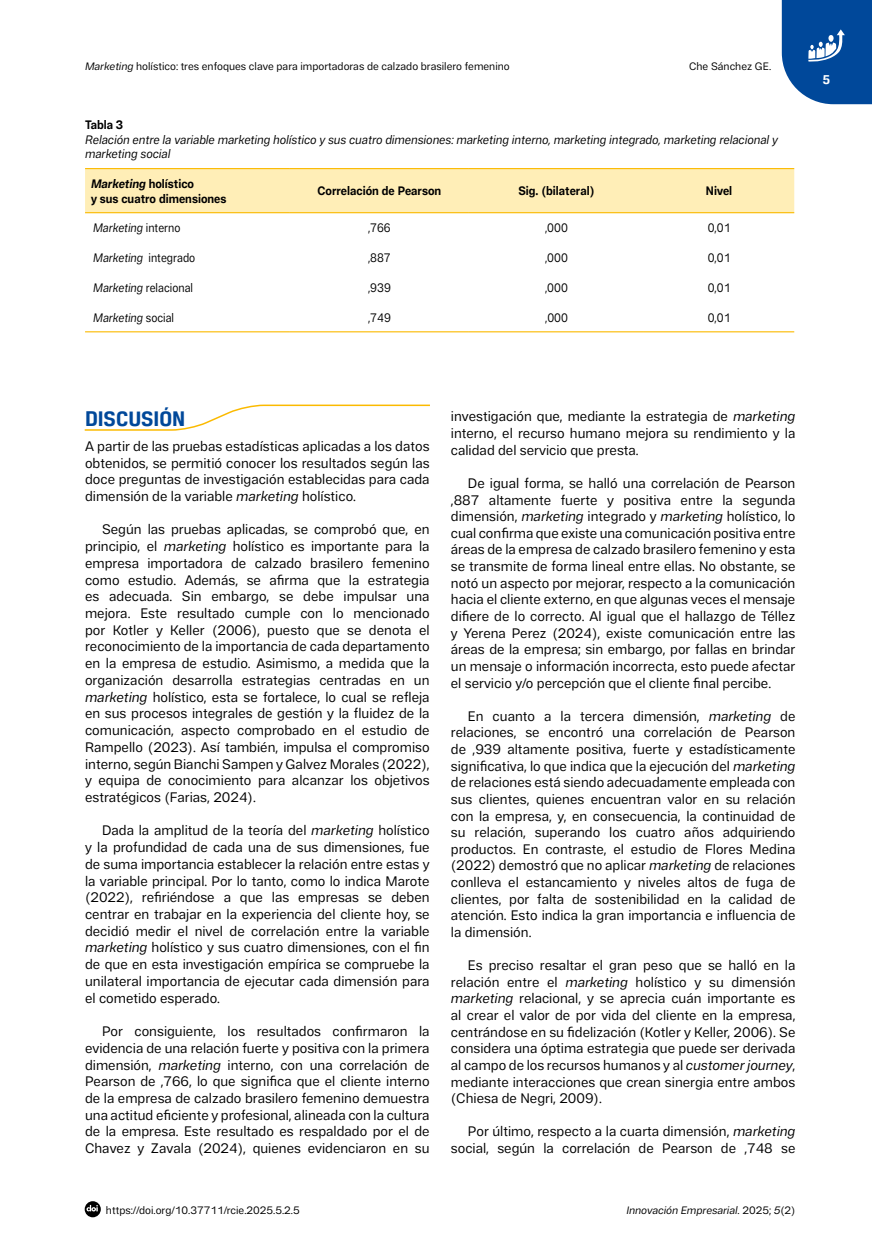
<style>
.page{position:relative;width:872px;height:1255px;background:#fff}
.page>*{position:absolute;margin:0;border:0;box-sizing:border-box;transform-origin:0 0}
.t1{font:700 22.5px "Breuer Text";letter-spacing:-.005em;color:#00489a}
.t2{font:13.5px/16.6px "Cabrion";color:#000;text-align:justify}
.t3{font:700 13.5px "Breuer Text";color:#fff}
.t4{font:italic 12px/13.5px "Cabrion";color:#000;scale:.95 1}
.t5{font:700 12px/15.6px "Cabrion";color:#000;scale:.95 1}
.t6{font:12px "Cabrion";color:#000;scale:.9 1}
.t7{font:italic 12px "Cabrion";color:#000;scale:.9 1}
.t8{font:10.5px "Cabrion";color:#000}
.t9{font:italic 10.5px "Cabrion";color:#000}
.s1{font-style:italic}
.s2{font-style:normal}
</style>
<div class="page">
<svg style="left:782px;top:0;width:90px;height:104px;background:#1a5ba4"></svg>
<svg style="left:85px;top:1201px;width:16px;height:16px"></svg>
<div style="left:85px;top:169px;width:709px;height:43px;background:#ffeeb7"></div>
<hr style="left:85px;top:331px;width:205px;height:1px;background:#fbba00">
<hr style="left:290px;top:331px;width:179px;height:1px;background:#fbba00">
<hr style="left:469px;top:331px;width:175px;height:1px;background:#fbba00">
<hr style="left:644px;top:331px;width:150px;height:1px;background:#fbba00">
<hr style="left:85px;top:168px;width:205px;height:1px;background:#fbba00">
<hr style="left:290px;top:168px;width:179px;height:1px;background:#fbba00">
<hr style="left:469px;top:168px;width:175px;height:1px;background:#fbba00">
<hr style="left:644px;top:168px;width:150px;height:1px;background:#fbba00">
<hr style="left:85px;top:212px;width:205px;height:1px;background:#fbba00">
<hr style="left:290px;top:212px;width:179px;height:1px;background:#fbba00">
<hr style="left:469px;top:212px;width:175px;height:1px;background:#fbba00">
<hr style="left:644px;top:212px;width:150px;height:1px;background:#fbba00">
<svg style="left:84px;top:404px;width:346px;height:27px"></svg>
<p class="t8" style="left:85px;top:60px;width:426px"><span class="s1">Marketing</span> holístico: tres enfoques clave para importadoras de calzado brasilero femenino</p>
<p class="t8" style="left:689px;top:60px;width:83px">Che Sánchez GE.</p>
<p class="t5" style="left:85px;top:117px;width:42px">Tabla 3</p>
<p class="t4" style="left:85px;top:133px;width:731px">Relación entre la variable marketing holístico y sus cuatro dimensiones: marketing interno, marketing integrado, marketing relacional y marketing social</p>
<p class="t5" style="left:91px;top:175px;width:144px"><span class="s1">Marketing</span> holístico<br>y sus cuatro dimensiones</p>
<p class="t5" style="left:317px;top:183px;width:132px">Correlación de Pearson</p>
<p class="t5" style="left:518px;top:183px;width:82px">Sig. (bilateral)</p>
<p class="t5" style="left:706px;top:183px;width:29px">Nivel</p>
<p class="t7" style="left:93px;top:221px;width:98px">Marketing <span class="s2">interno</span></p>
<p class="t6" style="left:368px;top:221px;width:27px">,766</p>
<p class="t6" style="left:545px;top:221px;width:27px">,000</p>
<p class="t6" style="left:707px;top:221px;width:27px">0,01</p>
<p class="t7" style="left:93px;top:250px;width:115px">Marketing <span class="s2">integrado</span></p>
<p class="t6" style="left:368px;top:250px;width:27px">,887</p>
<p class="t6" style="left:545px;top:250px;width:27px">,000</p>
<p class="t6" style="left:707px;top:250px;width:27px">0,01</p>
<p class="t6" style="left:93px;top:280px;width:112px"><span class="s1">Marketing</span> relacional</p>
<p class="t6" style="left:368px;top:280px;width:27px">,939</p>
<p class="t6" style="left:545px;top:280px;width:27px">,000</p>
<p class="t6" style="left:707px;top:280px;width:27px">0,01</p>
<p class="t7" style="left:93px;top:310px;width:91px">Marketing <span class="s2">social</span></p>
<p class="t6" style="left:368px;top:310px;width:27px">,749</p>
<p class="t6" style="left:545px;top:310px;width:27px">,000</p>
<p class="t6" style="left:707px;top:310px;width:27px">0,01</p>
<p class="t3" style="left:822px;top:72px;width:9px">5</p>
<h1 class="t1" style="left:85px;top:406px;width:102px">DISCUSIÓN</h1>
<p class="t2" style="left:85px;top:437px;width:346px">A partir de las pruebas estadísticas aplicadas a los datos obtenidos, se permitió conocer los resultados según las doce preguntas de investigación establecidas para cada dimensión de la variable <span class="s1">marketing</span> holístico.</p>
<p class="t2" style="left:85px;top:521px;width:346px;text-indent:17px">Según las pruebas aplicadas, se comprobó que, en principio, el <span class="s1">marketing</span> holístico es importante para la empresa importadora de calzado brasilero femenino como estudio. Además, se afirma que la estrategia es adecuada. Sin embargo, se debe impulsar una mejora. Este resultado cumple con lo mencionado por Kotler y Keller (2006), puesto que se denota el reconocimiento de la importancia de cada departamento en la empresa de estudio. Asimismo, a medida que la organización desarrolla estrategias centradas en un <span class="s1">marketing</span> holístico, esta se fortalece, lo cual se refleja en sus procesos integrales de gestión y la fluidez de la comunicación, aspecto comprobado en el estudio de Rampello (2023). Así también, impulsa el compromiso interno, según Bianchi Sampen y Galvez Morales (2022), y equipa de conocimiento para alcanzar los objetivos estratégicos (Farias, 2024).</p>
<p class="t2" style="left:85px;top:822px;width:346px;text-indent:17px">Dada la amplitud de la teoría del <span class="s1">marketing</span> holístico y la profundidad de cada una de sus dimensiones, fue de suma importancia establecer la relación entre estas y la variable principal. Por lo tanto, como lo indica Marote (2022), refiriéndose a que las empresas se deben centrar en trabajar en la experiencia del cliente hoy, se decidió medir el nivel de correlación entre la variable <span class="s1">marketing</span> holístico y sus cuatro dimensiones, con el fin de que en esta investigación empírica se compruebe la unilateral importancia de ejecutar cada dimensión para el cometido esperado.</p>
<p class="t2" style="left:85px;top:1022px;width:346px;text-indent:17px">Por consiguiente, los resultados confirmaron la evidencia de una relación fuerte y positiva con la primera dimensión, <span class="s1">marketing</span> interno, con una correlación de Pearson de ,766, lo que significa que el cliente interno de la empresa de calzado brasilero femenino demuestra una actitud eficiente y profesional, alineada con la cultura de la empresa. Este resultado es respaldado por el de Chavez y Zavala (2024), quienes evidenciaron en su</p>
<p class="t2" style="left:451px;top:408px;width:346px">investigación que, mediante la estrategia de <span class="s1">marketing </span>interno, el recurso humano mejora su rendimiento y la calidad del servicio que presta.</p>
<p class="t2" style="left:451px;top:474px;width:346px;text-indent:17px">De igual forma, se halló una correlación de Pearson ,887 altamente fuerte y positiva entre la segunda dimensión, <span class="s1">marketing</span> integrado y <span class="s1">marketing</span> holístico, lo cual confirma que existe una comunicación positiva entre áreas de la empresa de calzado brasilero femenino y esta se transmite de forma lineal entre ellas. No obstante, se notó un aspecto por mejorar, respecto a la comunicación hacia el cliente externo, en que algunas veces el mensaje difiere de lo correcto. Al igual que el hallazgo de Téllez y Yerena Perez (2024), existe comunicación entre las áreas de la empresa; sin embargo, por fallas en brindar un mensaje o información incorrecta, esto puede afectar el servicio y/o percepción que el cliente final percibe.</p>
<p class="t2" style="left:451px;top:707px;width:346px;text-indent:17px">En cuanto a la tercera dimensión, <span class="s1">marketing</span> de relaciones, se encontró una correlación de Pearson de ,939 altamente positiva, fuerte y estadísticamente significativa, lo que indica que la ejecución del <span class="s1">marketing </span>de relaciones está siendo adecuadamente empleada con sus clientes, quienes encuentran valor en su relación con la empresa, y, en consecuencia, la continuidad de su relación, superando los cuatro años adquiriendo productos. En contraste, el estudio de Flores Medina (2022) demostró que no aplicar <span class="s1">marketing</span> de relaciones conlleva el estancamiento y niveles altos de fuga de clientes, por falta de sostenibilidad en la calidad de atención. Esto indica la gran importancia e influencia de la dimensión.</p>
<p class="t2" style="left:451px;top:956px;width:346px;text-indent:17px">Es preciso resaltar el gran peso que se halló en la relación entre el <span class="s1">marketing</span> holístico y su dimensión <span class="s1">marketing</span> relacional, y se aprecia cuán importante es al crear el valor de por vida del cliente en la empresa, centrándose en su fidelización (Kotler y Keller, 2006). Se considera una óptima estrategia que puede ser derivada al campo de los recursos humanos y al <span class="s1">customer journey</span>, mediante interacciones que crean sinergia entre ambos (Chiesa de Negri, 2009).</p>
<p class="t2" style="left:451px;top:1122px;width:346px;text-align:right">Por último, respecto a la cuarta dimensión, <span class="s1">marketing </span>social, según la correlación de Pearson de ,748 se</p>
<p class="t8" style="left:106px;top:1203px;width:195px">https://doi.org/10.37711/rcie.2025.5.2.5</p>
<p class="t9" style="left:626px;top:1203px;width:171px">Innovación Empresarial<span class="s2">. 2025;</span> 5<span class="s2">(2)</span></p>
</div>
